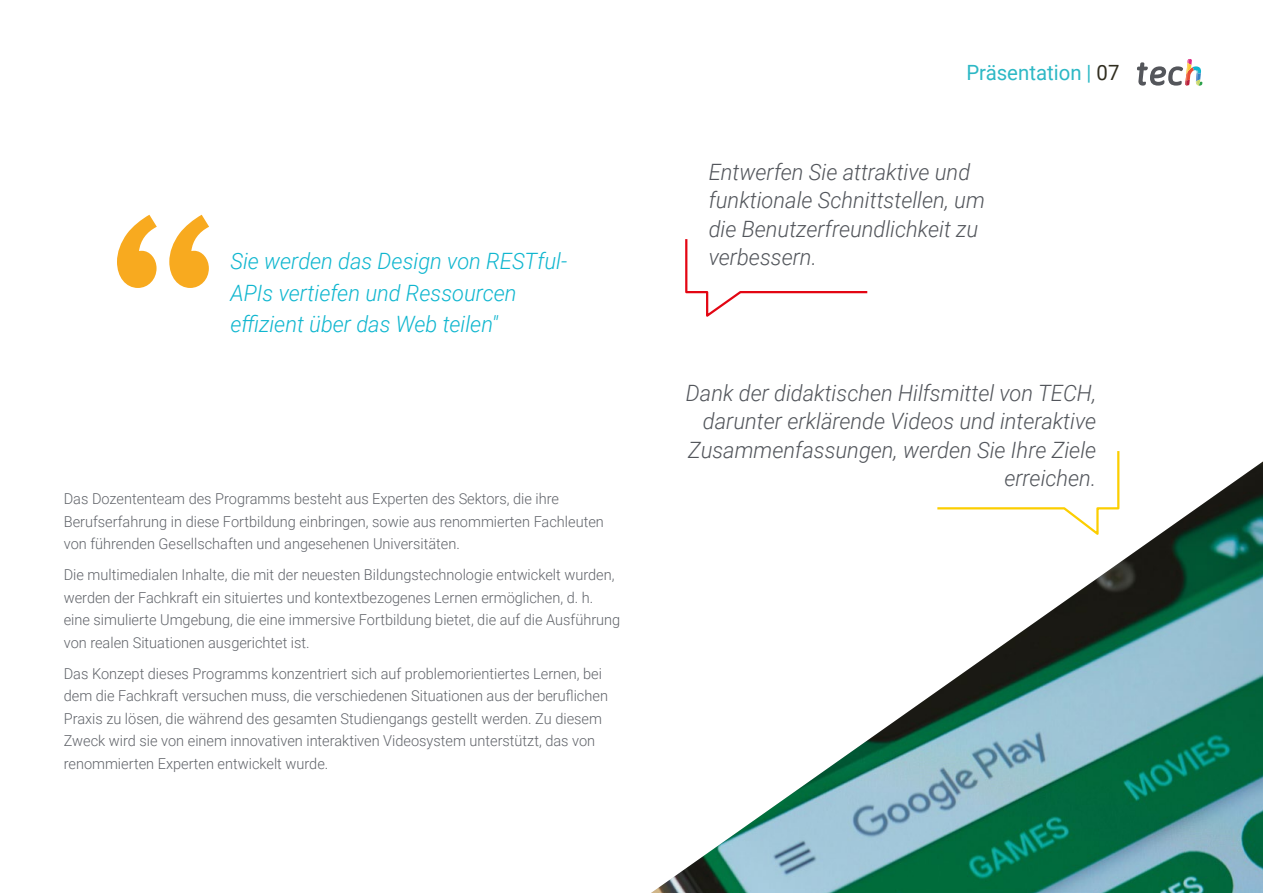
<style>
.page{position:relative;width:1263px;height:893px;background:#fff}
.page>*{position:absolute;margin:0;border:0;box-sizing:border-box;transform-origin:0 0}
.t1{font:italic 300 22.5px/28.5px "Roboto";color:#52555b;text-align:right}
.t2{font:italic 300 22.5px/31.5px "Roboto";color:#0fb6cf}
.t3{font:21px "Roboto";color:#2db8c5}
.t4{font:300 15px/22.5px "Roboto";color:#61646a}
.s1{color:#312e20}
</style>
<div class="page">
<img style="left:651px;top:461px;width:612px;height:432px">
<svg style="left:935px;top:451px;width:185px;height:87px"></svg>
<svg style="left:685px;top:239px;width:183px;height:78px"></svg>
<svg style="left:117px;top:215px;width:92px;height:73px"></svg>
<svg style="left:1137px;top:59px;width:65px;height:27px"></svg>
<h2 class="t3" style="left:966px;top:57px;width:155px">Präsentation | <span class="s1">07</span></h2>
<h1 class="t1" style="left:709px;top:157px;width:278px;text-align:left">Entwerfen Sie attraktive und funktionale Schnittstellen, um die Benutzerfreundlichkeit zu</h1>
<h1 class="t2" style="left:230px;top:245px;width:338px">Sie werden das Design von RESTful-</h1>
<h1 class="t1" style="left:709px;top:242px;width:110px">verbessern.</h1>
<h1 class="t2" style="left:230px;top:276px;width:288px">APIs vertiefen und Ressourcen effizient über das Web teilen"</h1>
<p class="t4" style="left:64px;top:487px;width:542px">Das Dozententeam des Programms besteht aus Experten des Sektors, die ihre<br>Berufserfahrung in diese Fortbildung einbringen, sowie aus renommierten Fachleuten von führenden Gesellschaften und angesehenen Universitäten.</p>
<p class="t4" style="left:64px;top:563px;width:558px">Die multimedialen Inhalte, die mit der neuesten Bildungstechnologie entwickelt wurden, werden der Fachkraft ein situiertes und kontextbezogenes Lernen ermöglichen, d. h. eine simulierte Umgebung, die eine immersive Fortbildung bietet, die auf die Ausführung von realen Situationen ausgerichtet ist.</p>
<p class="t4" style="left:64px;top:662px;width:546px">Das Konzept dieses Programms konzentriert sich auf problemorientiertes Lernen, bei dem die Fachkraft versuchen muss, die verschiedenen Situationen aus der beruflichen Praxis zu lösen, die während des gesamten Studiengangs gestellt werden. Zu diesem Zweck wird sie von einem innovativen interaktiven Videosystem unterstützt, das von renommierten Experten entwickelt wurde.</p>
<h1 class="t1" style="left:686px;top:378px;width:412px">Dank der didaktischen Hilfsmittel von TECH, darunter erklärende Videos und interaktive Zusammenfassungen, werden Sie Ihre Ziele erreichen.</h1>
</div>
